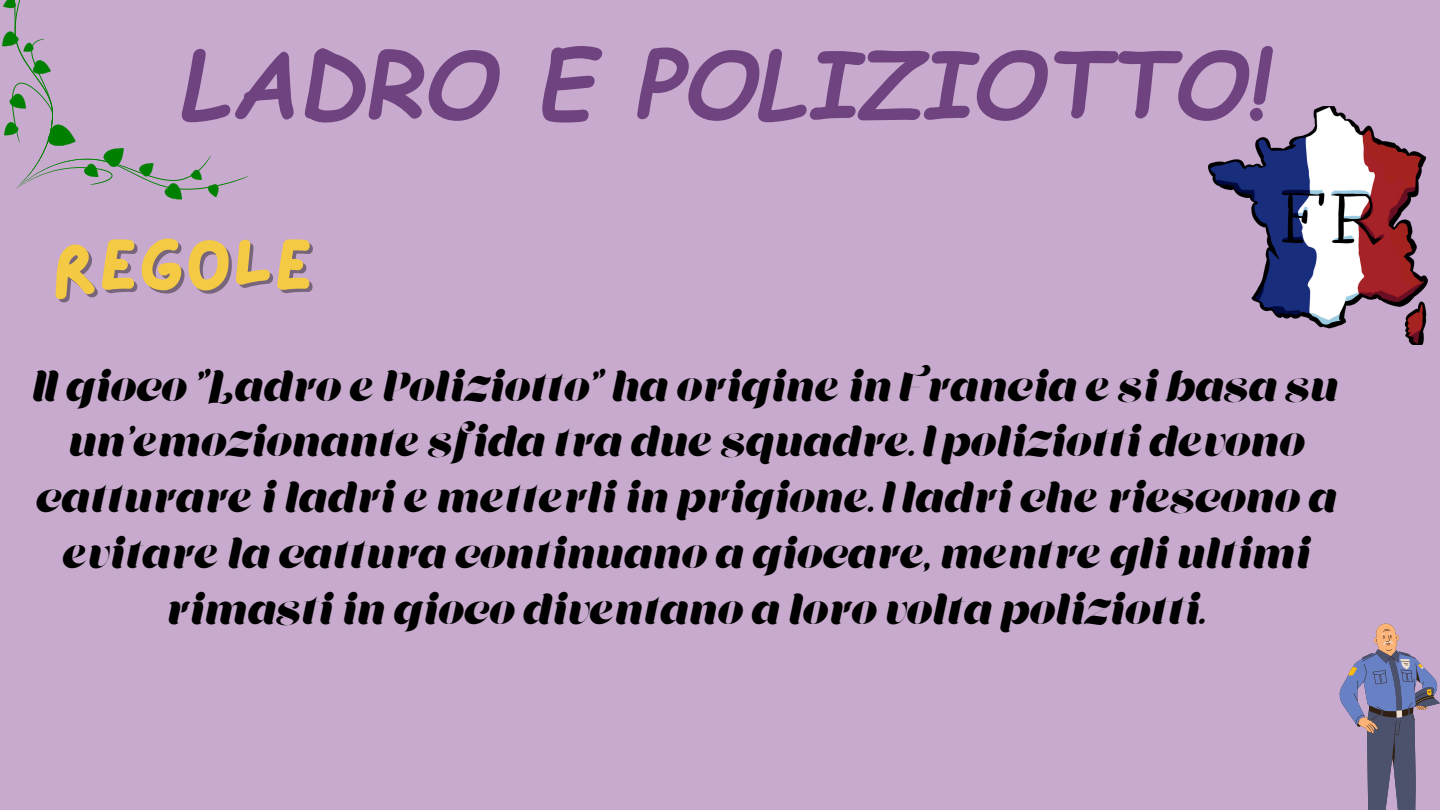
<style>
.page{position:relative;width:1440px;height:810px;background:#c7aacd}
.page>*{position:absolute;margin:0;border:0;box-sizing:border-box;transform-origin:0 0}
.t1{font:italic 700 92px "Comic Sans MS";color:#6f4380}
.t2{font:73.3px "Lazydog";color:#f4ca44}
.t3{font:italic 40px/55.8px "Foda Display";color:#000;text-align:center}
</style>
<div class="page">
<svg style="left:2px;top:0;width:246px;height:200px"></svg>
<img style="left:1209px;top:106px;width:219px;height:239px">
<svg style="left:1339px;top:623px;width:101px;height:187px"></svg>
<h1 class="t1" style="left:180px;top:17px;width:1090px">LADRO E POLIZIOTTO!</h1>
<p class="t2" style="left:52px;top:231px;width:263px">Regole</p>
<p class="t3" style="left:32px;top:362px;width:1306px">Il gioco "Ladro e Poliziotto" ha origine in Francia e si basa su un'emozionante sfida tra due squadre. I poliziotti devono catturare i ladri e metterli in prigione. I ladri che riescono a evitare la cattura continuano a giocare, mentre gli ultimi rimasti in gioco diventano a loro volta poliziotti.</p>
</div>
